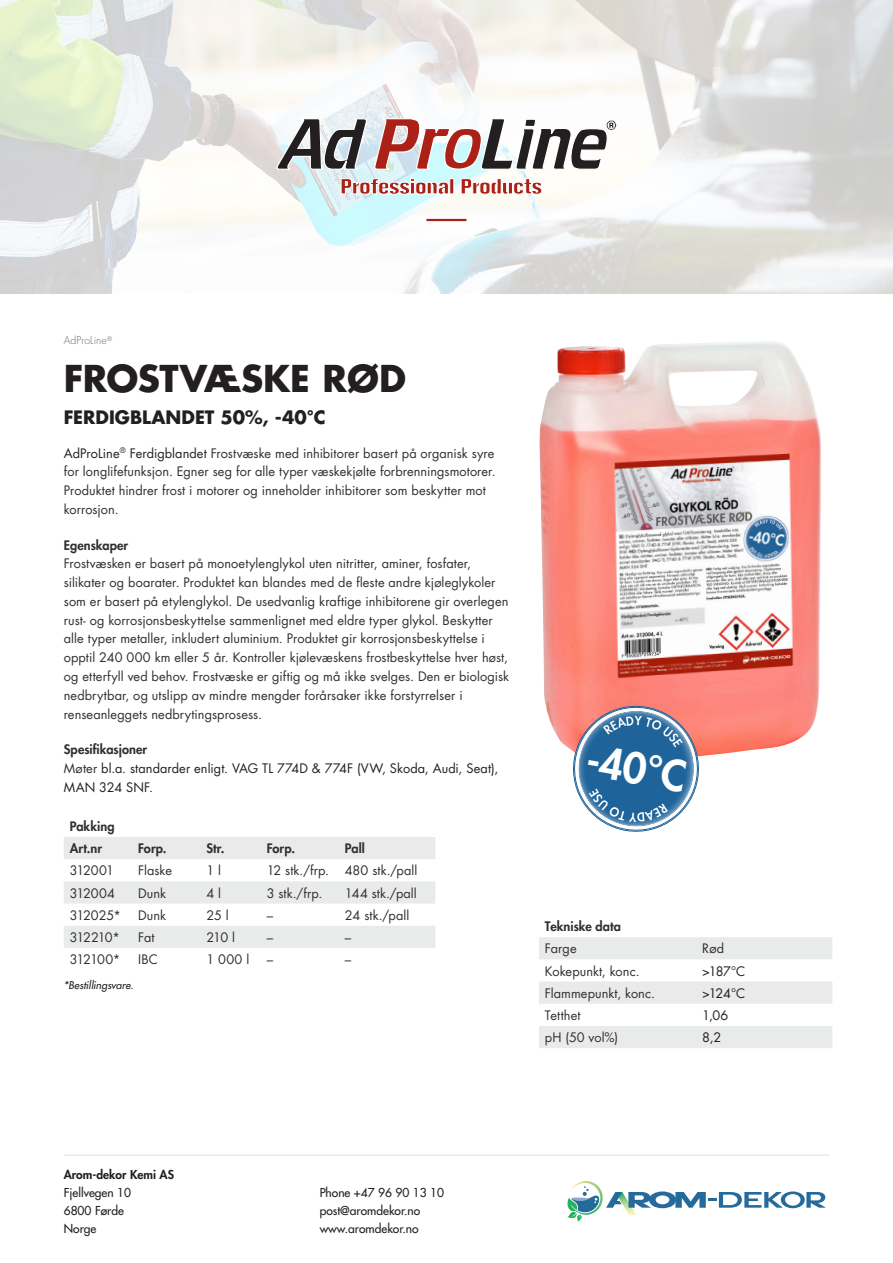
<style>
.page{position:relative;width:893px;height:1263px;background:#fff}
.page>*{position:absolute;margin:0;border:0;box-sizing:border-box;transform-origin:0 0}
.Produktrubrik{font:800 41.1px "Futura LT";color:#fff}
.Produktrubrik-2{font:700 36px "Futura LT";letter-spacing:-.005em;color:#231f20}
.Produktrubrik-3{font:700 18px "Futura LT";color:#231f20}
.Produktrubrik-4{font:12.75px/18.8px "Futura LT";letter-spacing:.01em;color:#312f30}
.Brödtext{font:12.75px "Futura LT";color:#312f30}
.Produktrubrik-5{font:12.75px/18.8px "Futura LT";letter-spacing:.005em;color:#231f20}
.Brödtext-2{font:800 12.75px "Futura LT";letter-spacing:.005em;color:#312f30}
.Brödtext-3{font:12.75px "Futura LT";letter-spacing:-.03em;color:#231f20}
.t1{font:500 12px "Futura Std";color:#231f20}
.t2{font:800 12px "Futura Std";color:#231f20}
.Produktrubrik-6{font:italic 10.5px "Futura LT";color:#231f20}
.Produktområde{font:300 10.5px "Futura LT";letter-spacing:.01em;color:#6c6d70}
.s1{color:#231f20}
.s2{font-weight:800}
.s3{font-family:"Futura Std";color:#312f30}
</style>
<div class="page">
<svg style="left:64px;top:837px;width:371px;height:111px"></svg>
<svg style="left:0;top:0;width:893px;height:294px"></svg>
<svg style="left:341px;top:178px;width:108px;height:16px"></svg>
<svg style="left:449px;top:178px;width:5px;height:16px"></svg>
<svg style="left:461px;top:178px;width:81px;height:16px"></svg>
<svg style="left:276px;top:118px;width:340px;height:54px"></svg>
<hr style="left:426px;top:219px;width:40px;height:2px;background:#ac2117">
<svg style="left:539px;top:937px;width:293px;height:111px"></svg>
<hr style="left:64px;top:1154px;width:765px;height:2px;background:#e9eaea">
<svg style="left:567px;top:1181px;width:259px;height:40px"></svg>
<img style="left:539px;top:341px;width:282px;height:414px">
<svg style="left:552px;top:685px;width:166px;height:147px"></svg>
<p class="Produktområde" style="left:64px;top:334px;width:50px">AdProLine<sup>®</sup></p>
<p class="Produktrubrik-2" style="left:64px;top:354px;width:344px">FROSTVÆSKE RØD</p>
<p class="Produktrubrik-3" style="left:64px;top:405px;width:263px">FERDIGBLANDET 50%, -40°C</p>
<p class="Produktrubrik-4" style="left:64px;top:444px;width:433px"><span class="s1">AdProLine</span><sup>®</sup> <span class="s1">Ferdigblandet</span> Frostvæske med inhibitorer basert på organisk syre for longlifefunksjon. Egner seg for alle typer væskekjølte forbrenningsmotorer.<br>Produktet hindrer frost i motorer og inneholder inhibitorer som beskytter mot korrosjon.</p>
<p class="Produktrubrik-4" style="left:64px;top:536px;width:447px"><span class="s2">Egenskaper<br></span>Frostvæsken er basert på monoetylenglykol uten nitritter, aminer, fosfater, silikater og boarater. Produktet kan blandes med de fleste andre kjøleglykoler som er basert på etylenglykol. De usedvanlig kraftige inhibitorene gir overlegen rust- og korrosjonsbeskyttelse sammenlignet med eldre typer glykol. Beskytter alle typer metaller, inkludert aluminium. Produktet gir korrosjonsbeskyttelse i opptil 240 000 km eller 5 år. Kontroller kjølevæskens frostbeskyttelse hver høst, og etterfyll ved behov. Frostvæske er giftig og må ikke svelges. Den er biologisk nedbrytbar, og utslipp av mindre mengder forårsaker ikke forstyrrelser i renseanleggets nedbrytingsprosess.</p>
<p class="Brödtext-2" style="left:64px;top:741px;width:85px">Spesifikasjoner</p>
<p class="Produktrubrik-5" style="left:64px;top:759px;width:436px"><span class="s3">Møter</span> bl.a. standarder enligt. VAG TL 774D &amp; 774F (VW, Skoda, Audi, Seat),<br>MAN 324 SNF.</p>
<p class="Brödtext-2" style="left:70px;top:818px;width:46px">Pakking</p>
<p class="Brödtext-2" style="left:70px;top:840px;width:34px">Art.nr</p>
<p class="Brödtext-2" style="left:138px;top:840px;width:30px">Forp.</p>
<p class="Brödtext-2" style="left:206px;top:840px;width:19px">Str.</p>
<p class="Brödtext-2" style="left:267px;top:840px;width:30px">Forp.</p>
<p class="Brödtext-2" style="left:345px;top:840px;width:21px">Pall</p>
<p class="Brödtext" style="left:70px;top:862px;width:46px">312001</p>
<p class="Brödtext" style="left:138px;top:862px;width:35px">Flaske</p>
<p class="Brödtext" style="left:206px;top:862px;width:16px">1 l</p>
<p class="Brödtext" style="left:267px;top:862px;width:64px">12 stk./frp.</p>
<p class="Brödtext" style="left:345px;top:862px;width:74px">480 stk./pall</p>
<p class="Brödtext" style="left:70px;top:885px;width:47px">312004</p>
<p class="Brödtext" style="left:138px;top:885px;width:30px">Dunk</p>
<p class="Brödtext" style="left:206px;top:885px;width:16px">4 l</p>
<p class="Brödtext" style="left:267px;top:885px;width:57px">3 stk./frp.</p>
<p class="Brödtext" style="left:345px;top:885px;width:73px">144 stk./pall</p>
<p class="Brödtext" style="left:70px;top:907px;width:53px">312025*</p>
<p class="Brödtext" style="left:138px;top:907px;width:30px">Dunk</p>
<p class="Brödtext" style="left:206px;top:907px;width:24px">25 l</p>
<p class="Brödtext" style="left:267px;top:907px;width:8px">–</p>
<p class="Brödtext" style="left:345px;top:907px;width:66px">24 stk./pall</p>
<p class="Brödtext" style="left:70px;top:929px;width:52px">312210*</p>
<p class="Brödtext" style="left:138px;top:929px;width:18px">Fat</p>
<p class="Brödtext" style="left:206px;top:929px;width:30px">210 l</p>
<p class="Brödtext" style="left:267px;top:929px;width:8px">–</p>
<p class="Brödtext" style="left:345px;top:929px;width:8px">–</p>
<p class="Brödtext" style="left:70px;top:951px;width:52px">312100*</p>
<p class="Brödtext" style="left:138px;top:951px;width:21px">IBC</p>
<p class="Brödtext" style="left:206px;top:951px;width:44px">1 000 l</p>
<p class="Brödtext" style="left:267px;top:951px;width:8px">–</p>
<p class="Brödtext" style="left:345px;top:951px;width:8px">–</p>
<p class="Produktrubrik-6" style="left:64px;top:978px;width:71px">*Bestillingsvare.</p>
<p class="Produktrubrik" style="left:592px;top:733px;width:102px;rotate:10deg">-40°C</p>
<p class="Brödtext-2" style="left:545px;top:918px;width:78px">Tekniske data</p>
<p class="Brödtext" style="left:545px;top:940px;width:33px">Farge</p>
<p class="Brödtext" style="left:702px;top:940px;width:23px">Rød</p>
<p class="Brödtext" style="left:545px;top:963px;width:96px">Kokepunkt, konc.</p>
<p class="Brödtext-3" style="left:702px;top:963px;width:45px">&gt;187°C</p>
<p class="Brödtext" style="left:545px;top:985px;width:112px">Flammepunkt, konc.</p>
<p class="Brödtext-3" style="left:702px;top:985px;width:45px">&gt;124°C</p>
<p class="Brödtext" style="left:545px;top:1007px;width:37px">Tetthet</p>
<p class="Brödtext-3" style="left:702px;top:1007px;width:28px">1,06</p>
<p class="Brödtext" style="left:545px;top:1029px;width:75px">pH (50 vol%)</p>
<p class="Brödtext-3" style="left:702px;top:1029px;width:21px">8,2</p>
<p class="t2" style="left:64px;top:1167px;width:112px">Arom-dekor Kemi AS</p>
<p class="t1" style="left:64px;top:1185px;width:69px">Fjellvegen 10</p>
<p class="t1" style="left:64px;top:1203px;width:62px">6800 Førde</p>
<p class="t1" style="left:64px;top:1221px;width:34px">Norge</p>
<p class="t1" style="left:320px;top:1185px;width:126px">Phone +47 96 90 13 10</p>
<p class="t1" style="left:320px;top:1203px;width:102px">post@aromdekor.no</p>
<p class="t1" style="left:320px;top:1221px;width:100px">www.aromdekor.no</p>
</div>
